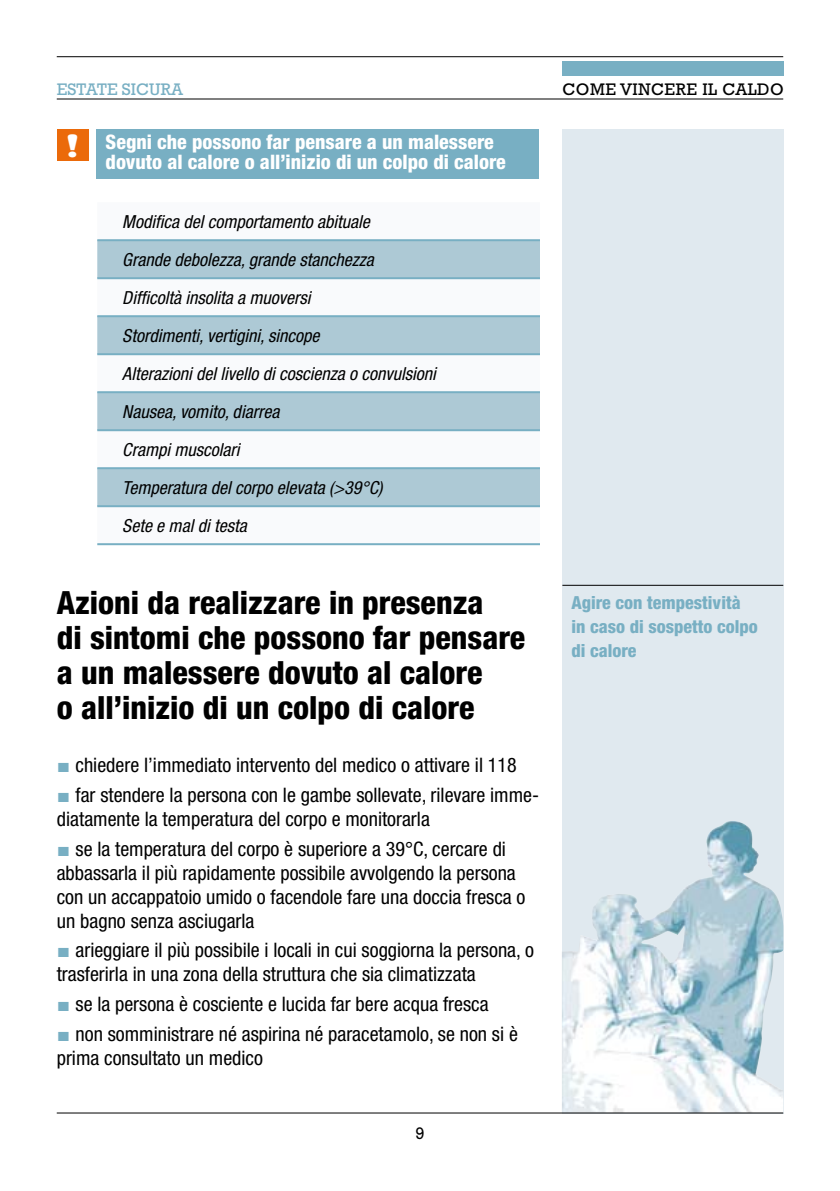
<style>
.page{position:relative;width:840px;height:1191px;background:#fff}
.page>*{position:absolute;margin:0;border:0;box-sizing:border-box;transform-origin:0 0}
.t1{font:800 condensed 32px/35px "Helvetica Neue";color:#000}
.t2{font:700 26px "Aachen";color:#fff;scale:1.3 1}
.t3{font:condensed 20px/24px "Helvetica Neue";color:#000}
.t4{font:800 condensed 20px/20px "Helvetica Neue";color:#fff}
.t5{font:italic condensed 18px/38px "Helvetica Neue";color:#000}
.t6{font:800 condensed 18px/24px "Helvetica Neue";color:#78afc3}
.t7{font:17px "Rockwell";letter-spacing:.03em;color:#000}
.t8{font:17px "Rockwell";color:#78afc3}
.s1{font-family:"Times New Roman";font-stretch:normal;color:#78afc3}
</style>
<div class="page">
<div style="left:561px;top:129px;width:221px;height:984px;background:#e0e9ef"></div>
<hr style="left:57px;top:56px;width:725px;height:1px;background:#000">
<hr style="left:57px;top:99px;width:725px;height:1px;background:#000">
<div style="left:561px;top:62px;width:221px;height:14px;background:#78afc3"></div>
<img style="left:561px;top:821px;width:221px;height:291px">
<hr style="left:57px;top:1112px;width:725px;height:1px;background:#000">
<hr style="left:562px;top:585px;width:220px;height:1px;background:#000">
<svg style="left:97px;top:241px;width:442px;height:264px;fill:#adc9d5"></svg>
<hr style="left:97px;top:543px;width:442px;height:2px;background:#78afc3">
<hr style="left:97px;top:239px;width:442px;height:2px;background:#78afc3">
<hr style="left:97px;top:277px;width:442px;height:2px;background:#78afc3">
<hr style="left:97px;top:315px;width:442px;height:2px;background:#78afc3">
<hr style="left:97px;top:353px;width:442px;height:2px;background:#78afc3">
<hr style="left:97px;top:391px;width:442px;height:2px;background:#78afc3">
<hr style="left:97px;top:429px;width:442px;height:2px;background:#78afc3">
<hr style="left:97px;top:467px;width:442px;height:2px;background:#78afc3">
<hr style="left:97px;top:505px;width:442px;height:2px;background:#78afc3">
<div style="left:96px;top:129px;width:443px;height:50px;background:#78afc3"></div>
<div style="left:57px;top:129px;width:31px;height:32px;background:#eb6a0a"></div>
<p class="t8" style="left:57px;top:79px;width:128px">ESTATE SICURA</p>
<p class="t7" style="left:562px;top:79px;width:223px">COME VINCERE IL CALDO</p>
<h2 class="t2" style="left:65px;top:127px;width:13px">!</h2>
<p class="t4" style="left:106px;top:132px;width:401px">Segni che possono far pensare a un malessere dovuto al calore o all’inizio di un colpo di calore</p>
<p class="t5" style="left:122px;top:203px;width:315px">Modifica del comportamento abituale<br>Grande debolezza, grande stanchezza<br>Difficoltà insolita a muoversi<br>Stordimenti, vertigini, sincope<br>Alterazioni del livello di coscienza o convulsioni<br>Nausea, vomito, diarrea<br>Crampi muscolari<br>Temperatura del corpo elevata (&gt;39°C)<br>Sete e mal di testa</p>
<h1 class="t1" style="left:57px;top:585px;width:469px">Azioni da realizzare in presenza<br>di sintomi che possono far pensare a un malessere dovuto al calore<br>o all’inizio di un colpo di calore</h1>
<p class="t3" style="left:57px;top:753px;width:461px"><span class="s1">■</span> chiedere l’immediato intervento del medico o attivare il 118</p>
<p class="t3" style="left:57px;top:783px;width:483px"><span class="s1">■</span> far stendere la persona con le gambe sollevate, rilevare imme&shy;diatamente la temperatura del corpo e monitorarla</p>
<p class="t3" style="left:57px;top:836px;width:470px"><span class="s1">■</span> se la temperatura del corpo è superiore a 39°C, cercare di abbassarla il più rapidamente possibile avvolgendo la persona con un accappatoio umido o facendole fare una doccia fresca o un bagno senza asciugarla</p>
<p class="t3" style="left:57px;top:938px;width:478px"><span class="s1">■</span> arieggiare il più possibile i locali in cui soggiorna la persona, o trasferirla in una zona della struttura che sia climatizzata</p>
<p class="t3" style="left:57px;top:992px;width:433px"><span class="s1">■</span> se la persona è cosciente e lucida far bere acqua fresca</p>
<p class="t3" style="left:57px;top:1021px;width:462px"><span class="s1">■</span> non somministrare né aspirina né paracetamolo, se non si è prima consultato un medico</p>
<p class="t7" style="left:415px;top:1122px;width:11px">9</p>
<p class="t6" style="left:571px;top:590px;width:188px">Agire con tempestività in caso di sospetto colpo di calore</p>
</div>
